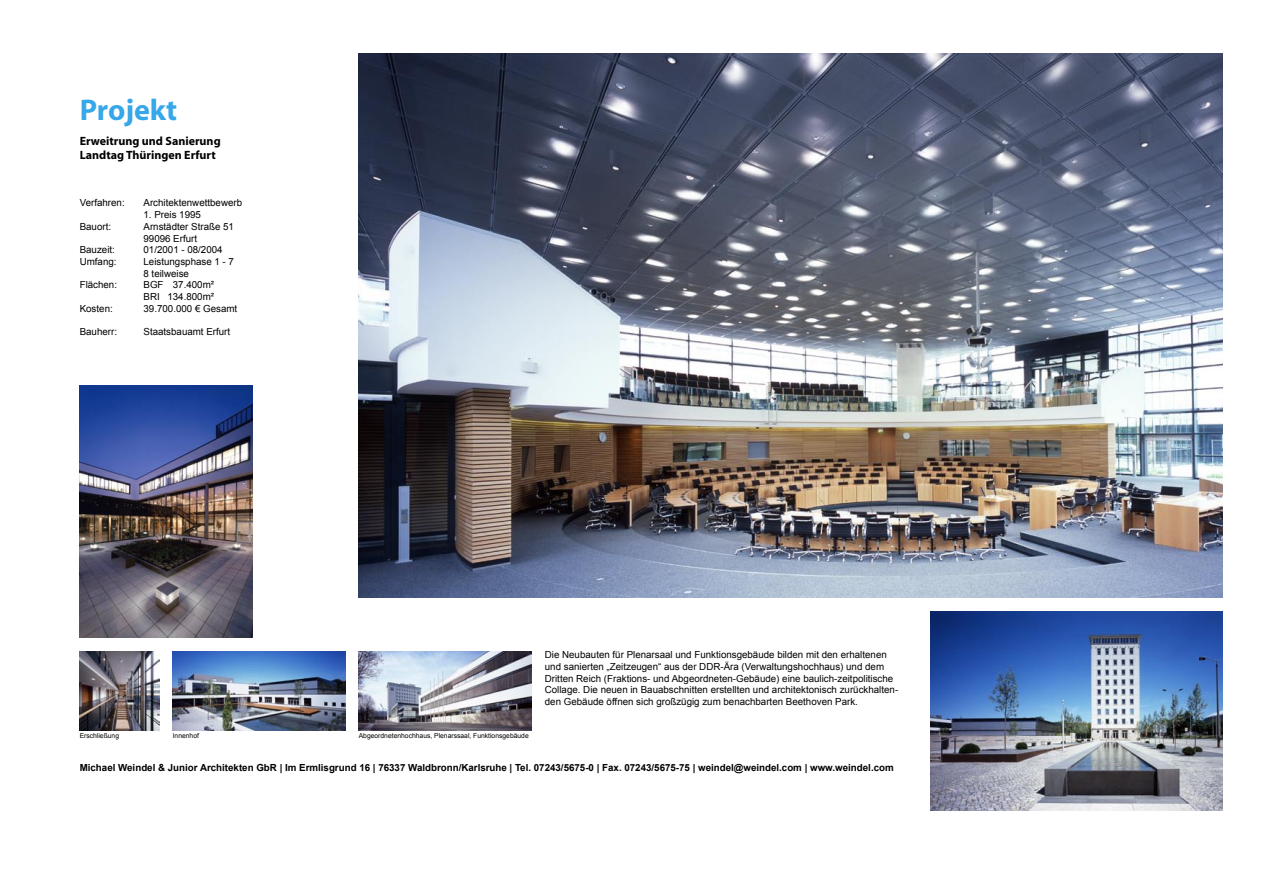
<style>
.page{position:relative;width:1263px;height:893px;background:#fff}
.page>*{position:absolute;margin:0;border:0;box-sizing:border-box;transform-origin:0 0}
.t1{font:700 30px "Myriad";color:#36a7e9}
.t2{font:700 12px "Myriad";color:#000}
.t3{font:9.75px/11.7px "Arial";color:#000}
.t4{font:700 9.75px "Arial";color:#000}
.t5{font:6.75px "Arial";color:#000}
</style>
<div class="page">
<img style="left:359px;top:53px;width:863px;height:545px">
<img style="left:80px;top:385px;width:172px;height:253px">
<img style="left:173px;top:651px;width:172px;height:80px">
<img style="left:359px;top:651px;width:172px;height:80px">
<img style="left:80px;top:651px;width:79px;height:80px">
<img style="left:930px;top:611px;width:292px;height:200px">
<p class="t1" style="left:80px;top:94px;width:99px">Projekt</p>
<p class="t2" style="left:80px;top:135px;width:142px">Erweitrung und Sanierung</p>
<p class="t2" style="left:80px;top:149px;width:138px">Landtag Thüringen Erfurt</p>
<p class="t3" style="left:80px;top:197px;width:46px">Verfahren:</p>
<p class="t3" style="left:144px;top:197px;width:100px">Architektenwettbewerb</p>
<p class="t3" style="left:143px;top:209px;width:59px">1. Preis 1995</p>
<p class="t3" style="left:80px;top:221px;width:33px">Bauort:</p>
<p class="t3" style="left:143px;top:221px;width:92px">Arnstädter Straße 51</p>
<p class="t3" style="left:143px;top:232px;width:55px">99096 Erfurt</p>
<p class="t3" style="left:80px;top:244px;width:37px">Bauzeit:</p>
<p class="t3" style="left:143px;top:244px;width:81px">01/2001 - 08/2004</p>
<p class="t3" style="left:80px;top:256px;width:38px">Umfang:</p>
<p class="t3" style="left:143px;top:256px;width:92px">Leistungsphase 1 - 7</p>
<p class="t3" style="left:143px;top:267px;width:47px">8 teilweise</p>
<p class="t3" style="left:80px;top:279px;width:39px">Flächen:</p>
<p class="t3" style="left:143px;top:279px;width:72px">BGF 37.400m²</p>
<p class="t3" style="left:143px;top:291px;width:72px">BRI 134.800m²</p>
<p class="t3" style="left:80px;top:303px;width:35px">Kosten:</p>
<p class="t3" style="left:143px;top:303px;width:95px">39.700.000 € Gesamt</p>
<p class="t3" style="left:80px;top:326px;width:39px">Bauherr:</p>
<p class="t3" style="left:143px;top:326px;width:88px">Staatsbauamt Erfurt</p>
<p class="t5" style="left:80px;top:731px;width:41px">Erschließung</p>
<p class="t5" style="left:173px;top:731px;width:28px">Innenhof</p>
<p class="t5" style="left:359px;top:731px;width:171px">Abgeordnetenhochhaus, Plenarssaal, Funktionsgebäude</p>
<p class="t3" style="left:545px;top:649px;width:355px">Die Neubauten für Plenarsaal und Funktionsgebäude bilden mit den erhaltenen und sanierten „Zeitzeugen“ aus der DDR-Ära (Verwaltungshochhaus) und dem Dritten Reich (Fraktions- und Abgeordneten-Gebäude) eine baulich-zeitpolitische Collage. Die neuen in Bauabschnitten erstellten und architektonisch zurückhalten&shy;den Gebäude öffnen sich großzügig zum benachbarten Beethoven Park.</p>
<p class="t4" style="left:80px;top:761px;width:815px">Michael Weindel &amp; Junior Architekten GbR | Im Ermlisgrund 16 | 76337 Waldbronn/Karlsruhe | Tel. 07243/5675-0 | Fax. 07243/5675-75 | weindel@weindel.com | www.weindel.com</p>
</div>
